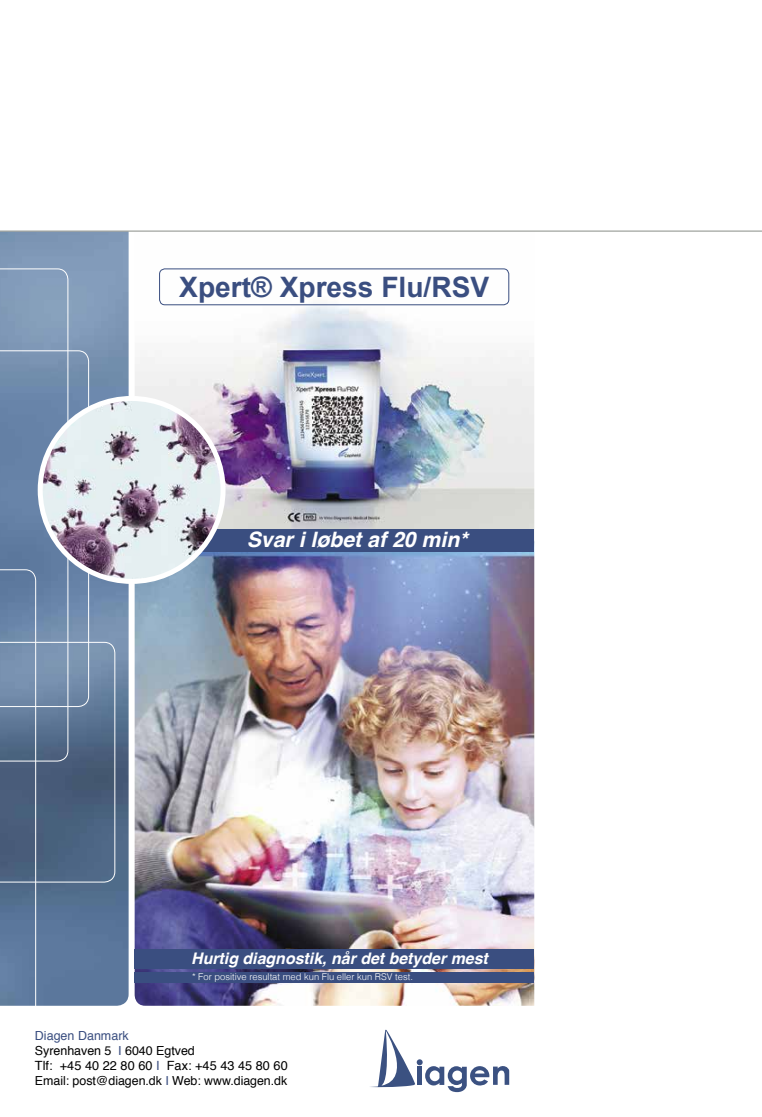
<style>
.page{position:relative;width:762px;height:1117px;background:#fff}
.page>*{position:absolute;margin:0;border:0;box-sizing:border-box;transform-origin:0 0}
.t1{font:700 28.12px "Arial";color:#3a4e80}
.t2{font:italic 700 21.25px "Helvetica";color:#fff}
.t3{font:italic 700 16px "Helvetica";color:#fff}
.t4{font:12.62px "Helvetica";letter-spacing:.005em;color:#000}
.t5{font:12.5px/15px "Helvetica";letter-spacing:-.005em;color:#000}
.t6{font:12.38px "Helvetica";letter-spacing:-.005em;color:#000}
.t7{font:300 9.38px "Helvetica";color:#fff}
.s1{color:#3a4e80}
</style>
<div class="page">
<img style="left:135px;top:269px;width:399px;height:736px">
<img style="left:0;top:232px;width:129px;height:773px">
<svg style="left:0;top:268px;width:115px;height:738px;background:#6780a0"></svg>
<svg style="left:370px;top:1029px;width:139px;height:62px"></svg>
<div style="left:159px;top:268px;width:350px;height:37px;border:1px solid #3a4e80;border-radius:5px"></div>
<div style="left:135px;top:948px;width:399px;height:20px;background:#3a4e80"></div>
<div style="left:135px;top:528px;width:399px;height:23px;background:#3a4e80"></div>
<div style="left:135px;top:971px;width:399px;height:11px;background:#3a4e80"></div>
<img style="left:40px;top:398px;width:183px;height:183px;border-radius:91px">
<div style="left:38px;top:396px;width:188px;height:187px;border:5px solid #fff;border-radius:50%"></div>
<hr style="left:0;top:230px;width:762px;height:2px;background:#a1a49f">
<h1 class="t1" style="left:179px;top:268px;width:311px">Xpert® Xpress Flu/RSV</h1>
<h2 class="t2" style="left:247px;top:522px;width:222px">Svar i løbet af 20 min*</h2>
<h3 class="t3" style="left:191px;top:944px;width:298px">Hurtig diagnostik, når det betyder mest</h3>
<p class="t7" style="left:192px;top:968px;width:222px">* For positive resultat med kun Flu eller kun RSV test.</p>
<h3 class="t5" style="left:35px;top:1027px;width:161px"><span class="s1">Diagen Danmark<br></span>Syrenhaven 5 <span class="s1">I</span> 6040 Egtved</h3>
<h3 class="t4" style="left:35px;top:1055px;width:254px">Tlf: +45 40 22 80 60 <span class="s1">I</span> Fax: +45 43 45 80 60</h3>
<h3 class="t6" style="left:35px;top:1070px;width:254px">Email: post@diagen.dk <span class="s1">I</span> Web: www.diagen.dk</h3>
</div>
